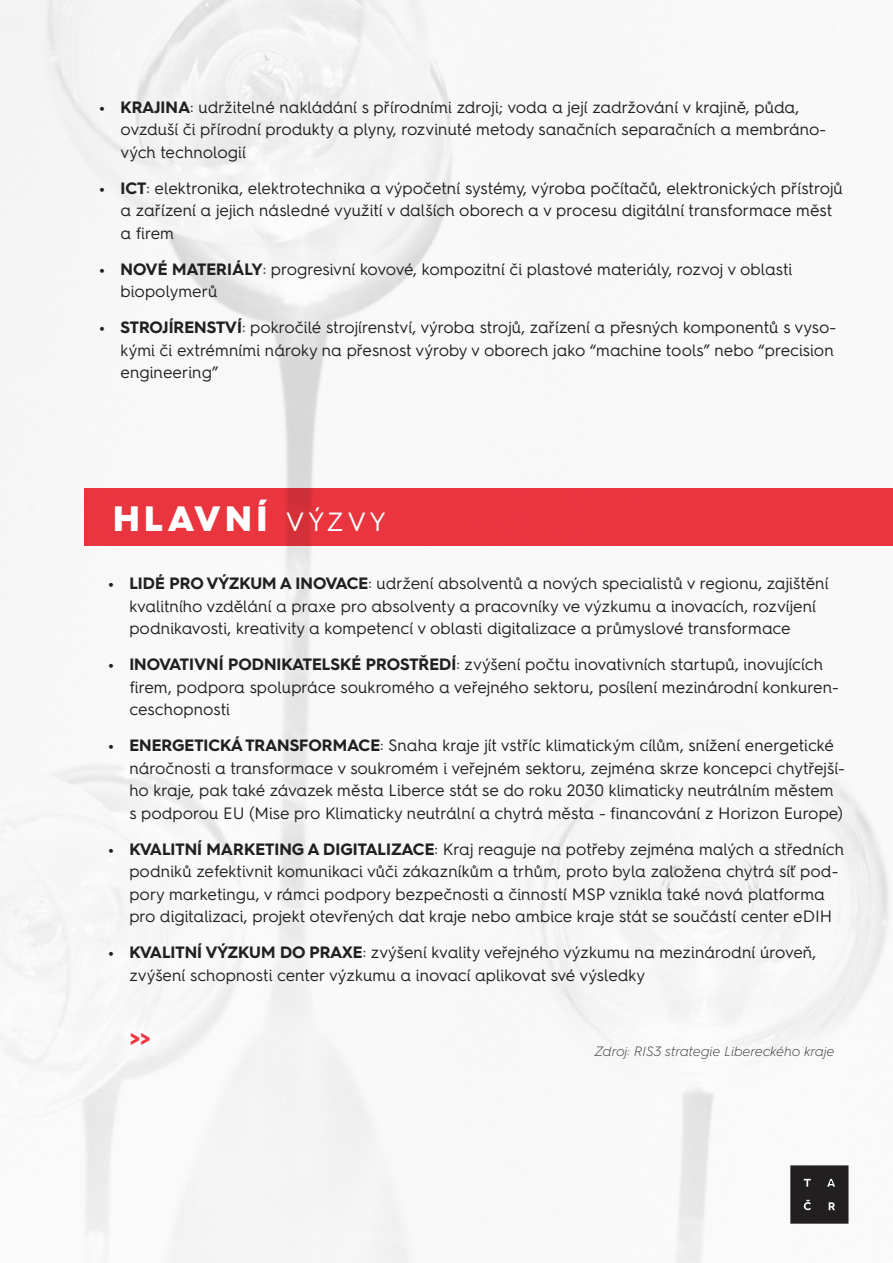
<style>
.page{position:relative;width:893px;height:1263px;background:#fff}
.page>*{position:absolute;margin:0;border:0;box-sizing:border-box;transform-origin:0 0}
.t1{font:900 35.25px "Hurme Geometric Sans 4";letter-spacing:.13em;color:#fff}
.t2{font:700 22.5px "Hurme Geometric Sans 4";color:#f03741}
.t3{font:16.5px/22.5px "Hurme Geometric Sans 4";color:#221f20}
.t4{font:italic 300 13.5px "Hurme Geometric Sans 4";color:#414042}
.s1{font-weight:700}
.s2{font-weight:400;font-size:26.55px}
</style>
<div class="page">
<img style="left:0;top:0;width:890px;height:1263px">
<div style="left:84px;top:488px;width:809px;height:58px;background:#f03741"></div>
<svg style="left:790px;top:1165px;width:58px;height:59px;background:#2c2a2b"></svg>
<p class="t3" style="left:121px;top:95px;width:707px;text-indent:-21px"><span class="s1">• KRAJINA</span>: udržitelné nakládání s přírodními zdroji; voda a její zadržování v krajině, půda, ovzduší či přírodní produkty a plyny, rozvinuté metody sanačních separačních a membráno&shy;vých technologií</p>
<p class="t3" style="left:121px;top:176px;width:724px;text-indent:-21px"><span class="s1">• ICT</span>: elektronika, elektrotechnika a výpočetní systémy, výroba počítačů, elektronických přístrojů a zařízení a jejich následné využití v dalších oborech a v procesu digitální transformace měst a firem</p>
<p class="t3" style="left:121px;top:257px;width:673px;text-indent:-21px"><span class="s1">• NOVÉ MATERIÁLY</span>: progresivní kovové, kompozitní či plastové materiály, rozvoj v oblasti biopolymerů</p>
<p class="t3" style="left:121px;top:316px;width:717px;text-indent:-21px"><span class="s1">• STROJÍRENSTVÍ</span>: pokročilé strojírenství, výroba strojů, zařízení a přesných komponentů s vyso&shy;kými či extrémními nároky na přesnost výroby v oborech jako “machine tools” nebo “precision engineering”</p>
<h1 class="t1" style="left:113px;top:493px;width:275px">HLAVNÍ <span class="s2">VÝZVY</span></h1>
<p class="t3" style="left:129px;top:572px;width:701px;text-indent:-21px"><span class="s1">• LIDÉ PRO VÝZKUM A INOVACE</span>: udržení absolventů a nových specialistů v regionu, zajištění kvalitního vzdělání a praxe pro absolventy a pracovníky ve výzkumu a inovacích, rozvíjení podnikavosti, kreativity a kompetencí v oblasti digitalizace a průmyslové transformace</p>
<p class="t3" style="left:129px;top:653px;width:711px;text-indent:-21px"><span class="s1">• INOVATIVNÍ PODNIKATELSKÉ PROSTŘEDÍ</span>: zvýšení počtu inovativních startupů, inovujících firem, podpora spolupráce soukromého a veřejného sektoru, posílení mezinárodní konkuren&shy;ceschopnosti</p>
<p class="t3" style="left:129px;top:734px;width:717px;text-indent:-21px"><span class="s1">• ENERGETICKÁ TRANSFORMACE</span>: Snaha kraje jít vstříc klimatickým cílům, snížení energetické náročnosti a transformace v soukromém i veřejném sektoru, zejména skrze koncepci chytřejší&shy;ho kraje, pak také závazek města Liberce stát se do roku 2030 klimaticky neutrálním městem s podporou EU (Mise pro Klimaticky neutrální a chytrá města - financování z Horizon Europe)</p>
<p class="t3" style="left:129px;top:837px;width:716px;text-indent:-21px"><span class="s1">• KVALITNÍ MARKETING A DIGITALIZACE</span>: Kraj reaguje na potřeby zejména malých a středních podniků zefektivnit komunikaci vůči zákazníkům a trhům, proto byla založena chytrá síť pod&shy;pory marketingu, v rámci podpory bezpečnosti a činností MSP vznikla také nová platforma pro digitalizaci, projekt otevřených dat kraje nebo ambice kraje stát se součástí center eDIH</p>
<p class="t3" style="left:129px;top:941px;width:689px;text-indent:-21px"><span class="s1">• KVALITNÍ VÝZKUM DO PRAXE</span>: zvýšení kvality veřejného výzkumu na mezinárodní úroveň, zvýšení schopnosti center výzkumu a inovací aplikovat své výsledky</p>
<h2 class="t2" style="left:130px;top:1023px;width:22px">&gt;&gt;</h2>
<p class="t4" style="left:595px;top:1042px;width:242px">Zdroj: RIS3 strategie Libereckého kraje</p>
</div>
